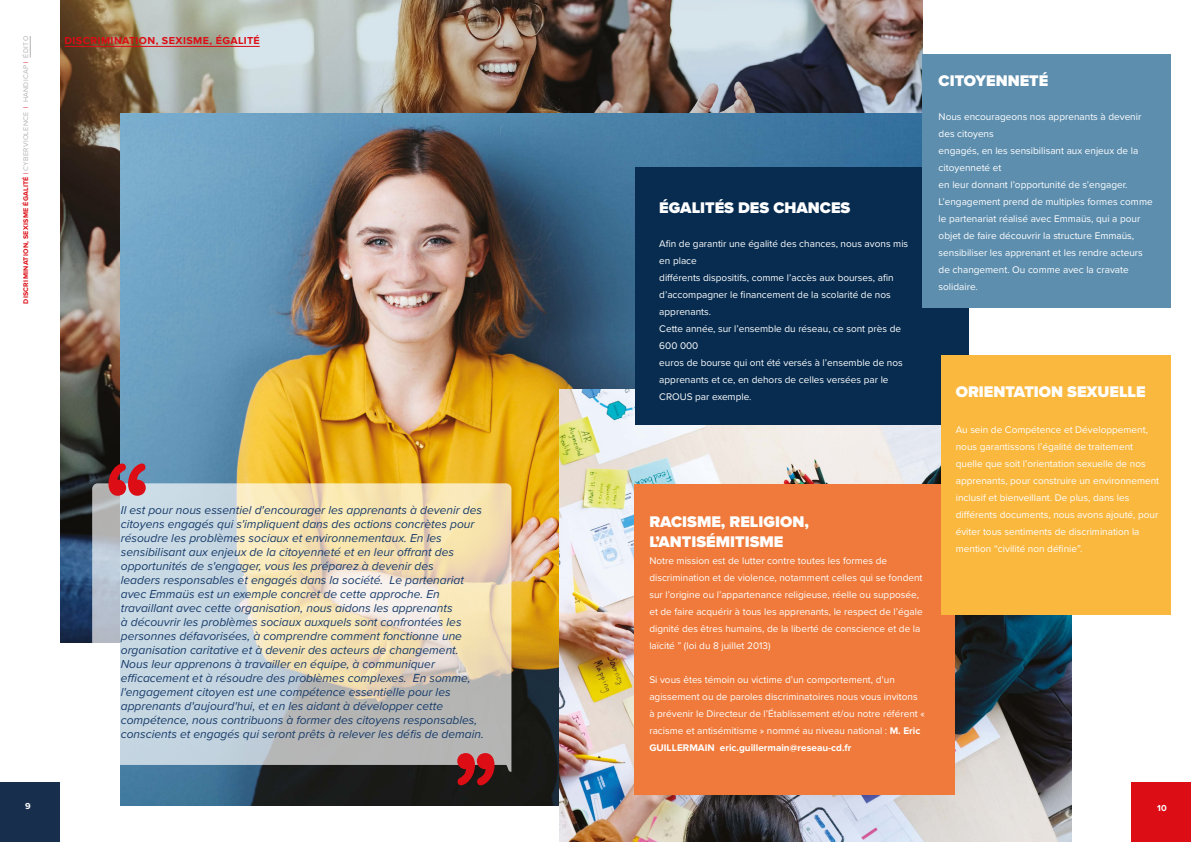
<style>
.page{position:relative;width:1191px;height:842px;background:#fff}
.page>*{position:absolute;margin:0;border:0;box-sizing:border-box;transform-origin:0 0}
.t1{font:900 16px/19.2px "Proxima Nova";color:#fff}
.t2{font:italic 12px/14px "Proxima Nova";color:#183c6a}
.t3{font:700 10.5px "Proxima Nova";letter-spacing:.04em;color:#dc0d15}
.t4{font:10px/17px "Proxima Nova";color:#fff}
.t5{font:700 9px "Proxima Nova";color:#fff}
.t6{font:700 7px "Proxima Nova";letter-spacing:.035em;color:#dc0d15}
.s1{font-weight:400}
.s2{font-weight:400;color:#b3b2b2}
.s3{font-weight:400;color:#b2b2b2}
.s4{font-weight:400;color:#b2b1b1}
.s5{font-weight:700}
</style>
<div class="page">
<img style="left:60px;top:0;width:862px;height:642px">
<img style="left:120px;top:113px;width:802px;height:693px">
<img style="left:559px;top:390px;width:512px;height:452px">
<div style="left:635px;top:167px;width:333px;height:258px;background:#072c50"></div>
<div style="left:922px;top:54px;width:269px;height:254px;background:#5d8eae"></div>
<div style="left:635px;top:484px;width:320px;height:310px;background:#ef7a3b"></div>
<div style="left:941px;top:355px;width:245px;height:259px;background:#fab83f"></div>
<div style="left:1171px;top:0;width:20px;height:842px;background:#fff"></div>
<svg style="left:92px;top:483px;width:419px;height:290px;background:#d4d2c6"></svg>
<svg style="left:108px;top:463px;width:38px;height:33px"></svg>
<svg style="left:457px;top:753px;width:37px;height:32px"></svg>
<div style="left:0;top:782px;width:60px;height:60px;background:#172e4d"></div>
<hr style="left:64px;top:46px;width:196px;height:1px;background:#dc0d15">
<div style="left:1131px;top:782px;width:60px;height:60px;background:#dc0d15"></div>
<svg style="left:30px;top:36px;width:1px;height:22px"></svg>
<p class="t6" style="left:22px;top:304px;width:269px;rotate:-90deg">DISCRIMINATION, SEXISME ÉGALITÉ <span class="s1">|</span> <span class="s2">CYBERVIOLENCE</span> <span class="s1">|</span> <span class="s3">HANDICAP</span> <span class="s1">|</span> <span class="s4">ÉDITO</span></p>
<p class="t3" style="left:64px;top:35px;width:197px">DISCRIMINATION, SEXISME, ÉGALITÉ</p>
<p class="t5" style="left:25px;top:801px;width:7px">9</p>
<p class="t2" style="left:121px;top:503px;width:365px">Il est pour nous essentiel d'encourager les apprenants à devenir des citoyens engagés qui s'impliquent dans des actions concrètes pour résoudre les problèmes sociaux et environnementaux. En les sensibilisant aux enjeux de la citoyenneté et en leur offrant des opportunités de s'engager, vous les préparez à devenir des<br>leaders responsables et engagés dans la société. Le partenariat avec Emmaüs est un exemple concret de cette approche. En travaillant avec cette organisation, nous aidons les apprenants<br>à découvrir les problèmes sociaux auxquels sont confrontées les personnes défavorisées, à comprendre comment fonctionne une organisation caritative et à devenir des acteurs de changement.<br>Nous leur apprenons à travailler en équipe, à communiquer efficacement et à résoudre des problèmes complexes. En somme, l'engagement citoyen est une compétence essentielle pour les apprenants d'aujourd'hui, et en les aidant à développer cette compétence, nous contribuons à former des citoyens responsables, conscients et engagés qui seront prêts à relever les défis de demain.</p>
<h1 class="t1" style="left:659px;top:197px;width:193px">ÉGALITÉS DES CHANCES</h1>
<p class="t4" style="left:659px;top:234px;width:250px">Afin de garantir une égalité des chances, nous avons mis en place<br>différents dispositifs, comme l’accès aux bourses, afin d’accompagner le financement de la scolarité de nos apprenants.<br>Cette année, sur l’ensemble du réseau, ce sont près de 600 000<br>euros de bourse qui ont été versés à l’ensemble de nos apprenants et ce, en dehors de celles versées par le CROUS par exemple.</p>
<h1 class="t1" style="left:649px;top:512px;width:161px">RACISME, RELIGION,<br>L’ANTISÉMITISME</h1>
<p class="t4" style="left:649px;top:551px;width:275px">Notre mission est de lutter contre toutes les formes de discrimination et de violence, notamment celles qui se fondent sur l’origine ou l’appartenance religieuse, réelle ou supposée, et de faire acquérir à tous les apprenants, le respect de l’égale dignité des êtres humains, de la liberté de conscience et de la laïcité ” (loi du 8 juillet 2013)</p>
<p class="t4" style="left:649px;top:670px;width:277px">Si vous êtes témoin ou victime d’un comportement, d’un agissement ou de paroles discriminatoires nous vous invitons à prévenir le Directeur de l’Établissement et/ou notre référent « racisme et antisémitisme » nommé au niveau national : <span class="s5">M. Eric GUILLERMAIN eric.guillermain@reseau-cd.fr</span></p>
<h1 class="t1" style="left:938px;top:71px;width:111px">CITOYENNETÉ</h1>
<p class="t4" style="left:938px;top:108px;width:216px">Nous encourageons nos apprenants à devenir des citoyens<br>engagés, en les sensibilisant aux enjeux de la citoyenneté et<br>en leur donnant l’opportunité de s’engager.<br>L’engagement prend de multiples formes comme le partenariat réalisé avec Emmaüs, qui a pour objet de faire découvrir la structure Emmaüs, sensibiliser les apprenant et les rendre acteurs de changement. Ou comme avec la cravate solidaire.</p>
<h1 class="t1" style="left:955px;top:382px;width:191px">ORIENTATION SEXUELLE</h1>
<p class="t4" style="left:955px;top:421px;width:205px">Au sein de Compétence et Développement, nous garantissons l’égalité de traitement quelle que soit l’orientation sexuelle de nos apprenants, pour construire un environnement inclusif et bienveillant. De plus, dans les différents documents, nous avons ajouté, pour éviter tous sentiments de discrimination la mention “civilité non définie”.</p>
<p class="t5" style="left:1157px;top:803px;width:11px">10</p>
</div>
